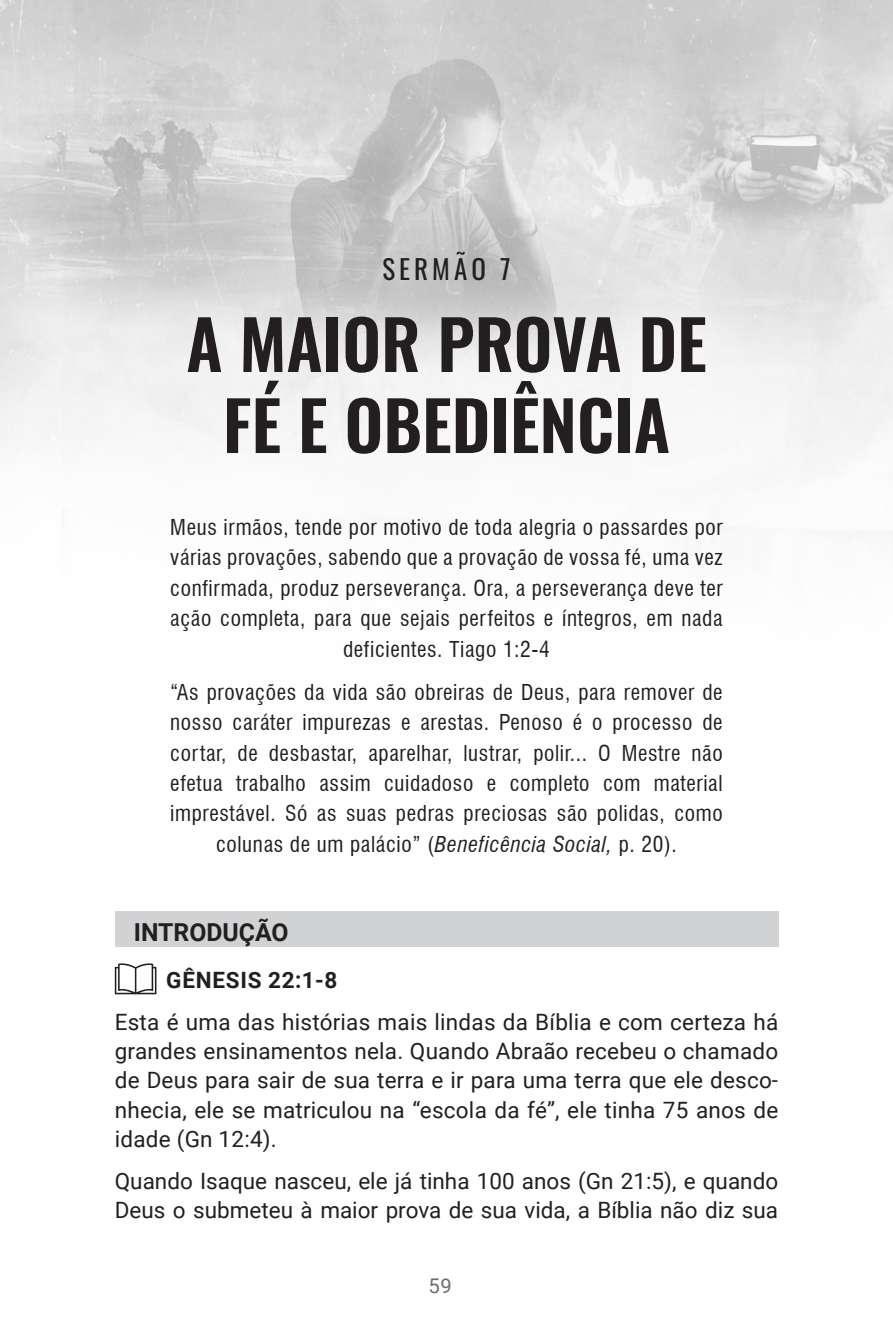
<style>
.page{position:relative;width:893px;height:1340px;background:#fff}
.page>*{position:absolute;margin:0;border:0;box-sizing:border-box;transform-origin:0 0}
.t1{font:600 67.5px/81px "Oswald";color:#231f20;text-align:center}
.t2{font:27px "Oswald";letter-spacing:.15em;color:#231f20}
.t3{font:700 24.75px "Roboto";color:#231f20}
.t4{font:22.5px/29.2px "Roboto";color:#231f20;text-align:justify}
.t5{font:700 22.5px "Roboto";letter-spacing:.035em;color:#231f20}
.t6{font:condensed 21.38px/30.4px "Swiss 721 BT";letter-spacing:.03em;color:#231f20;text-align:center}
.t7{font:20.25px "Roboto";color:#6c6d70}
.s1{font-style:italic}
</style>
<div class="page">
<img style="left:0;top:0;width:893px;height:538px">
<div style="left:115px;top:911px;width:663px;height:35px;background:#d1d2d4"></div>
<svg style="left:115px;top:963px;width:41px;height:31px"></svg>
<p class="t2" style="left:382px;top:245px;width:130px">SERMÃO 7</p>
<h1 class="t1" style="left:186px;top:297px;width:522px">A MAIOR PROVA DE<br>FÉ E OBEDIÊNCIA</h1>
<p class="t6" style="left:170px;top:512px;width:554px">Meus irmãos, tende por motivo de toda alegria o passardes por várias provações, sabendo que a provação de vossa fé, uma vez confirmada, produz perseverança. Ora, a perseverança deve ter ação completa, para que sejais perfeitos e íntegros, em nada deficientes. Tiago 1:2-4</p>
<p class="t6" style="left:170px;top:676px;width:554px">“As provações da vida são obreiras de Deus, para remover de nosso caráter impurezas e arestas. Penoso é o processo de cortar, de desbastar, aparelhar, lustrar, polir... O Mestre não efetua trabalho assim cuidadoso e completo com material imprestável. Só as suas pedras preciosas são polidas, como colunas de um palácio” (<span class="s1">Beneficência Social,</span> p. 20).</p>
<p class="t3" style="left:134px;top:914px;width:156px">INTRODUÇÃO</p>
<p class="t5" style="left:166px;top:964px;width:172px">GÊNESIS 22:1-8</p>
<p class="t4" style="left:115px;top:1006px;width:665px">Esta é uma das histórias mais lindas da Bíblia e com certeza há grandes ensinamentos nela. Quando Abraão recebeu o chamado de Deus para sair de sua terra e ir para uma terra que ele desco&shy;nhecia, ele se matriculou na “escola da fé”, ele tinha 75 anos de idade (Gn 12:4).</p>
<p class="t4" style="left:115px;top:1165px;width:665px">Quando Isaque nasceu, ele já tinha 100 anos (Gn 21:5), e quando<br>Deus o submeteu à maior prova de sua vida, a Bíblia não diz sua</p>
<p class="t7" style="left:428px;top:1271px;width:25px">59</p>
</div>
